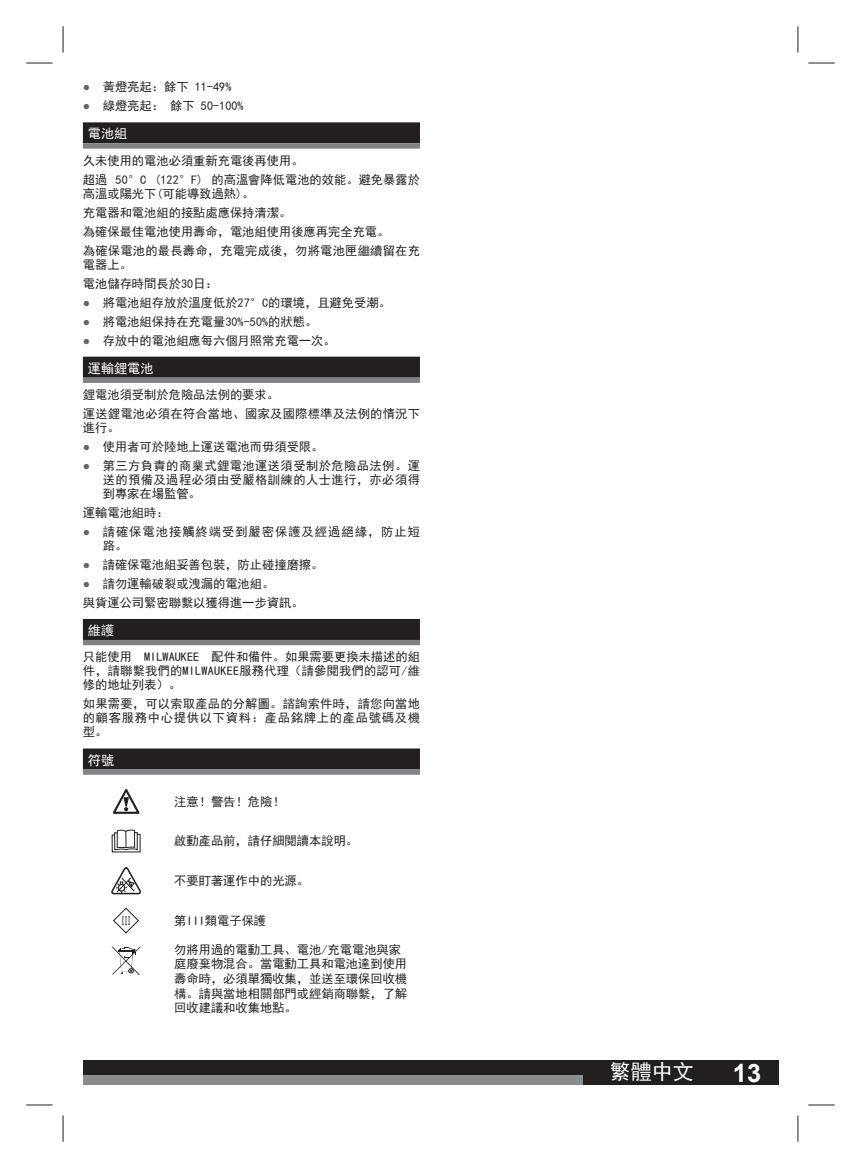
<style>
.page{position:relative;width:861px;height:1168px;background:#fff}
.page>*{position:absolute;margin:0;border:0;box-sizing:border-box;transform-origin:0 0}
.t1{font:700 25.38px "Arial";color:#fff}
.t2{font:21px "Sim Hei";color:#fff}
.t3{font:13.12px "Sim Hei";color:#fff}
.t4{font:12.25px/18.9px "Sim Hei";color:#231f20}
.t5{font:12.25px/18.9px "Sim Hei";letter-spacing:.02em;color:#231f20}
.t6{font:12.25px/14px "Sim Hei";letter-spacing:.08em;color:#231f20}
.s1{font-family:"Arial";color:#636366}
</style>
<div class="page">
<div style="left:83px;top:1060px;width:694px;height:25px;background:#231f20"></div>
<div style="left:83px;top:1075px;width:499px;height:10px;background:#8a8c8f"></div>
<div style="left:83px;top:122px;width:337px;height:21px;background:#231f20"></div>
<div style="left:83px;top:143px;width:337px;height:6px;background:#808285"></div>
<div style="left:83px;top:357px;width:337px;height:21px;background:#231f20"></div>
<div style="left:83px;top:378px;width:337px;height:5px;background:#808285"></div>
<div style="left:83px;top:619px;width:337px;height:21px;background:#231f20"></div>
<div style="left:83px;top:640px;width:337px;height:5px;background:#808285"></div>
<div style="left:83px;top:748px;width:337px;height:21px;background:#231f20"></div>
<div style="left:83px;top:769px;width:337px;height:6px;background:#808285"></div>
<div style="left:111px;top:786px;width:30px;height:30px;border:1px solid #fff;border-radius:3px"></div>
<svg style="left:111px;top:786px;width:30px;height:29px"></svg>
<svg style="left:111px;top:829px;width:30px;height:146px"></svg>
<svg style="left:26px;top:63px;width:26px;height:1px"></svg>
<svg style="left:808px;top:63px;width:26px;height:1px"></svg>
<svg style="left:26px;top:1104px;width:26px;height:1px"></svg>
<svg style="left:808px;top:1104px;width:26px;height:1px"></svg>
<svg style="left:63px;top:26px;width:1px;height:26px"></svg>
<svg style="left:63px;top:1115px;width:1px;height:26px"></svg>
<svg style="left:797px;top:26px;width:1px;height:26px"></svg>
<svg style="left:797px;top:1115px;width:1px;height:26px"></svg>
<p class="t4" style="left:83px;top:78px;width:150px"><span class="s1">●</span> 黃燈亮起：餘下 11-49%</p>
<p class="t4" style="left:83px;top:96px;width:162px"><span class="s1">●</span> 綠燈亮起： 餘下 50-100%</p>
<p class="t3" style="left:88px;top:127px;width:41px">電池組</p>
<p class="t4" style="left:83px;top:151px;width:338px">久未使用的電池必須重新充電後再使用。<br>超過 50°C (122°F) 的高溫會降低電池的效能。避免暴露於</p>
<p class="t4" style="left:83px;top:184px;width:338px">高溫或陽光下(可能導致過熱)。<br>充電器和電池組的接點處應保持清潔。<br>為確保最佳電池使用壽命，電池組使用後應再完全充電。<br>為確保電池的最長壽命，充電完成後，勿將電池匣繼續留在充</p>
<p class="t4" style="left:83px;top:255px;width:136px">電器上。<br>電池儲存時間長於30日：</p>
<p class="t4" style="left:83px;top:293px;width:309px"><span class="s1">●</span> 將電池組存放於溫度低於27°C的環境，且避免受潮。</p>
<p class="t4" style="left:83px;top:312px;width:236px"><span class="s1">●</span> 將電池組保持在充電量30%-50%的狀態。</p>
<p class="t4" style="left:83px;top:331px;width:254px"><span class="s1">●</span> 存放中的電池組應每六個月照常充電一次。</p>
<p class="t3" style="left:88px;top:361px;width:67px">運輸鋰電池</p>
<p class="t5" style="left:83px;top:385px;width:338px">鋰電池須受制於危險品法例的要求。<br>運送鋰電池必須在符合當地、國家及國際標準及法例的情況下</p>
<p class="t4" style="left:83px;top:418px;width:38px">進行。</p>
<p class="t4" style="left:83px;top:437px;width:242px"><span class="s1">●</span> 使用者可於陸地上運送電池而毋須受限。</p>
<p class="t4" style="left:103px;top:459px;width:318px;line-height:14px;text-align:justify;text-indent:-20px"><span class="s1">●</span> 第三方負責的商業式鋰電池運送須受制於危險品法例。運送的預備及過程必須由受嚴格訓練的人士進行，亦必須得到專家在場監管。</p>
<p class="t4" style="left:83px;top:503px;width:87px">運輸電池組時：</p>
<p class="t6" style="left:103px;top:525px;width:318px;text-indent:-20px"><span class="s1">●</span> 請確保電池接觸終端受到嚴密保護及經過絕緣，防止短路。</p>
<p class="t4" style="left:83px;top:555px;width:242px"><span class="s1">●</span> 請確保電池組妥善包裝，防止碰撞磨擦。</p>
<p class="t4" style="left:83px;top:574px;width:222px"><span class="s1">●</span> 請勿運輸破裂或洩漏的電池組。<br>與貨運公司緊密聯繫以獲得進一步資訊。</p>
<p class="t3" style="left:88px;top:624px;width:28px">維護</p>
<p class="t4" style="left:83px;top:650px;width:338px;line-height:14px;text-align:justify">只能使用 MILWAUKEE 配件和備件。如果需要更換未描述的組件，請聯繫我們的MILWAUKEE服務代理（請參閱我們的認可/維修的地址列表）。</p>
<p class="t4" style="left:83px;top:697px;width:338px;line-height:14px;text-align:justify">如果需要，可以索取產品的分解圖。諮詢索件時，請您向當地的顧客服務中心提供以下資料：產品銘牌上的產品號碼及機型。</p>
<p class="t3" style="left:88px;top:753px;width:28px">符號</p>
<p class="t4" style="left:174px;top:792px;width:112px">注意！警告！危險！</p>
<p class="t4" style="left:174px;top:831px;width:185px">啟動產品前，請仔細閱讀本說明。</p>
<p class="t4" style="left:174px;top:871px;width:136px">不要盯著運作中的光源。</p>
<p class="t4" style="left:174px;top:911px;width:93px">第III類電子保護</p>
<p class="t4" style="left:174px;top:942px;width:234px;line-height:14.7px">勿將用過的電動工具、電池/充電電池與家庭廢棄物混合。當電動工具和電池達到使用壽命時，必須單獨收集，並送至環保回收機構。請與當地相關部門或經銷商聯繫，了解回收建議和收集地點。</p>
<h2 class="t2" style="left:609px;top:1061px;width:85px">繁體中文</h2>
<h1 class="t1" style="left:732px;top:1063px;width:30px">13</h1>
</div>
